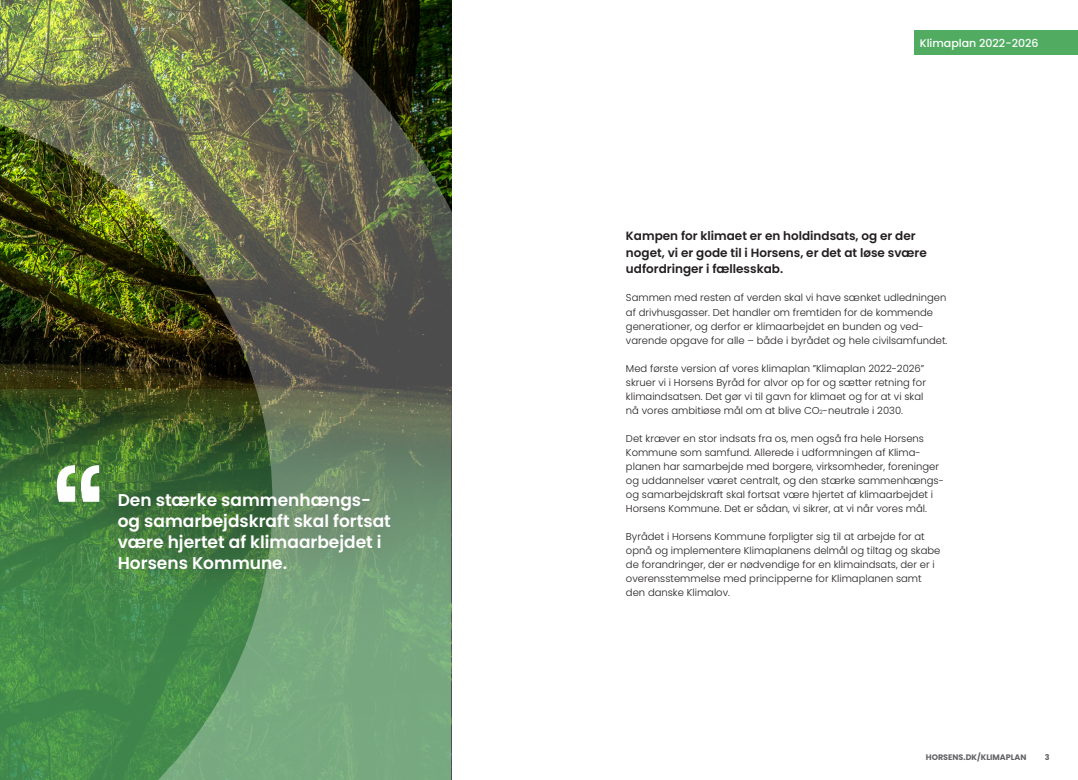
<style>
.page{position:relative;width:1078px;height:780px;background:#fff}
.page>*{position:absolute;margin:0;border:0;box-sizing:border-box;transform-origin:0 0}
.t1{font:600 17px/21px "Poppins";color:#fff}
.Mellemrubrik{font:600 12px/16.5px "Poppins";color:#231f20}
.t2{font:500 11px "Poppins";color:#fff}
.Brød{font:300 10px/14px "Poppins";color:#231f20}
.t3{font:700 8px "Poppins";color:#636366}
.s1{font-size:5.8px}
</style>
<div class="page">
<div style="left:913px;top:30px;width:164px;height:25px;background:#51ac62"></div>
<img style="left:0;top:0;width:452px;height:780px">
<svg style="left:57px;top:465px;width:42px;height:36px"></svg>
<p class="t1" style="left:118px;top:489px;width:274px">Den stærke sammenhængs&shy;og samarbejdskraft skal fortsat være hjertet af klimaarbejdet i<br>Horsens Kommune.</p>
<p class="t2" style="left:919px;top:37px;width:120px">Klimaplan 2022-2026</p>
<p class="Mellemrubrik" style="left:626px;top:228px;width:302px">Kampen for klimaet er en holdindsats, og er der noget, vi er gode til i Horsens, er det at løse svære udfordringer i fællesskab.</p>
<p class="Brød" style="left:626px;top:291px;width:323px">Sammen med resten af verden skal vi have sænket udledningen af drivhusgasser. Det handler om fremtiden for de kommende generationer, og derfor er klimaarbejdet en bunden og ved&shy;varende opgave for alle – både i byrådet og hele civilsamfundet.</p>
<p class="Brød" style="left:626px;top:361px;width:301px">Med første version af vores klimaplan ”Klimaplan 2022-2026” skruer vi i Horsens Byråd for alvor op for og sætter retning for klimaindsatsen. Det gør vi til gavn for klimaet og for at vi skal nå vores ambitiøse mål om at blive CO<span class="s1">2</span>-neutrale i 2030.</p>
<p class="Brød" style="left:626px;top:431px;width:319px">Det kræver en stor indsats fra os, men også fra hele Horsens Kommune som samfund. Allerede i udformningen af Klima&shy;planen har samarbejde med borgere, virksomheder, foreninger og uddannelser været centralt, og den stærke sammenhængs&shy;og samarbejdskraft skal fortsat være hjertet af klimaarbejdet i Horsens Kommune. Det er sådan, vi sikrer, at vi når vores mål.</p>
<p class="Brød" style="left:626px;top:529px;width:316px">Byrådet i Horsens Kommune forpligter sig til at arbejde for at opnå og implementere Klimaplanens delmål og tiltag og skabe de forandringer, der er nødvendige for en klimaindsats, der er i overensstemmelse med principperne for Klimaplanen samt den danske Klimalov.</p>
<p class="t3" style="left:925px;top:752px;width:102px">HORSENS.DK/KLIMAPLAN</p>
<p class="t3" style="left:1044px;top:752px;width:6px">3</p>
</div>
